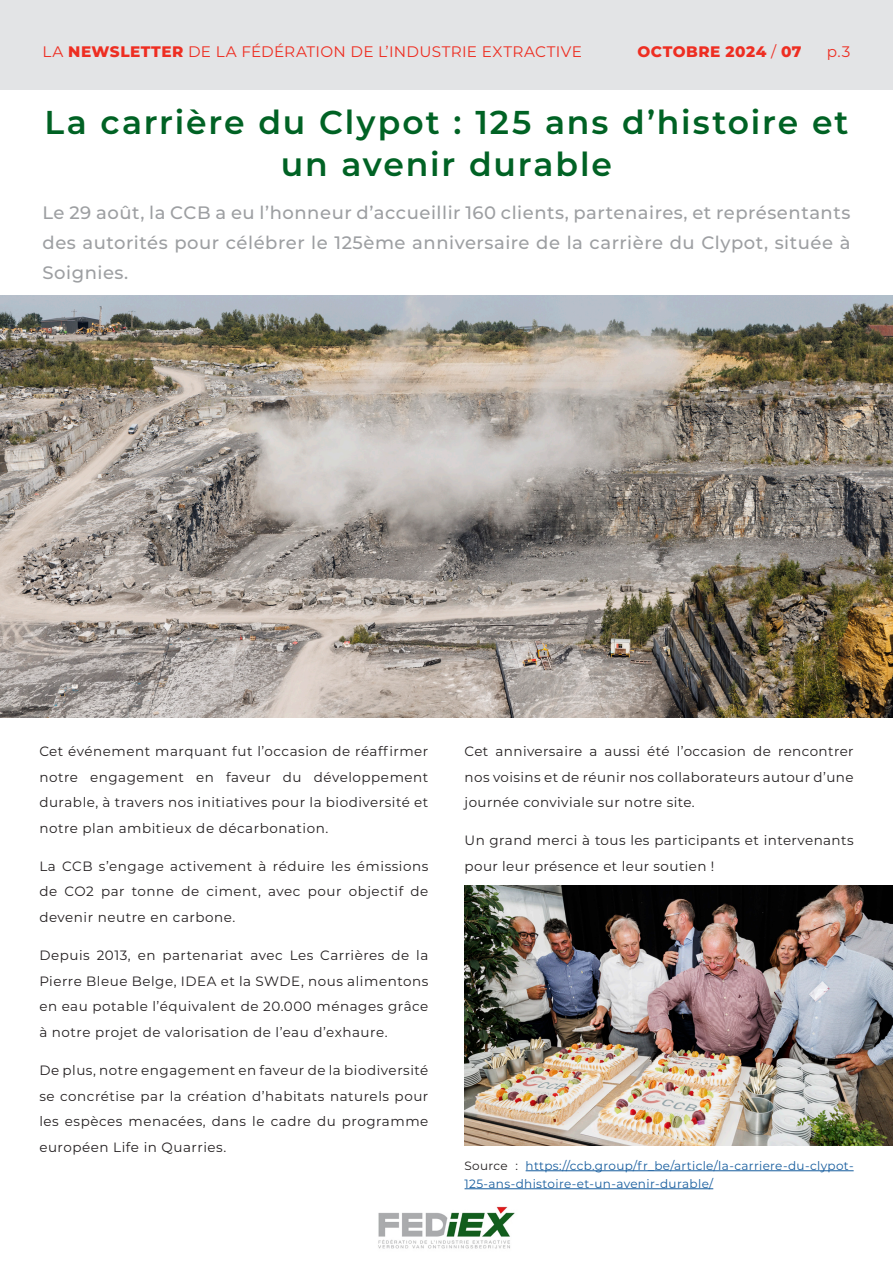
<style>
.page{position:relative;width:893px;height:1263px;background:#fff}
.page>*{position:absolute;margin:0;border:0;box-sizing:border-box;transform-origin:0 0}
.Titre_général_Quad{font:600 33px/42px "Montserrat";letter-spacing:.055em;color:#006224;text-align:center}
.Chapeau_Quad{font:500 18px/30px "Montserrat";letter-spacing:.03em;color:#9d9fa2;text-align:justify}
.t1{font:15.3px "Montserrat";letter-spacing:.02em;color:#ee2e22}
.t2{font:800 15.3px "Montserrat";letter-spacing:.035em;color:#ee2e22}
.t3{font:13.5px/25.5px "Montserrat";letter-spacing:.04em;color:#231f20;text-align:justify}
.t4{font:12px/18px "Montserrat";letter-spacing:.03em;color:#175d9e}
.s1{font-weight:800}
.s2{font-weight:400}
.s3{color:#231f20}
</style>
<div class="page">
<div style="left:0;top:0;width:893px;height:89px;background:#e3e4e6"></div>
<img style="left:0;top:295px;width:893px;height:422px">
<hr style="left:526px;top:1170px;width:328px;height:1px;background:#175d9e">
<hr style="left:465px;top:1188px;width:248px;height:1px;background:#175d9e">
<img style="left:378px;top:1206px;width:137px;height:43px">
<img style="left:465px;top:886px;width:428px;height:260px">
<p class="t1" style="left:43px;top:41px;width:541px">LA <span class="s1">NEWSLETTER</span> DE LA FÉDÉRATION DE L’INDUSTRIE EXTRACTIVE</p>
<p class="t2" style="left:637px;top:41px;width:166px">OCTOBRE 2024 <span class="s2">/</span> 07</p>
<p class="t1" style="left:827px;top:41px;width:25px">p.3</p>
<p class="Titre_général_Quad" style="left:44px;top:100px;width:806px">La carrière du Clypot : 125 ans d’histoire et un avenir durable</p>
<p class="Chapeau_Quad" style="left:43px;top:196px;width:809px">Le 29 août, la CCB a eu l’honneur d’accueillir 160 clients, partenaires, et représentants des autorités pour célébrer le 125ème anniversaire de la carrière du Clypot, située à Soignies.</p>
<p class="t3" style="left:39px;top:738px;width:391px">Cet événement marquant fut l’occasion de réaffirmer notre engagement en faveur du développement durable, à travers nos initiatives pour la biodiversité et notre plan ambitieux de décarbonation.</p>
<p class="t3" style="left:39px;top:853px;width:391px">La CCB s’engage activement à réduire les émissions de CO2 par tonne de ciment, avec pour objectif de devenir neutre en carbone.</p>
<p class="t3" style="left:39px;top:942px;width:391px">Depuis 2013, en partenariat avec Les Carrières de la Pierre Bleue Belge, IDEA et la SWDE, nous alimentons en eau potable l’équivalent de 20.000 ménages grâce à notre projet de valorisation de l’eau d’exhaure.</p>
<p class="t3" style="left:39px;top:1057px;width:391px">De plus, notre engagement en faveur de la biodiversité se concrétise par la création d’habitats naturels pour les espèces menacées, dans le cadre du programme européen Life in Quarries.</p>
<p class="t3" style="left:465px;top:738px;width:391px">Cet anniversaire a aussi été l’occasion de rencontrer nos voisins et de réunir nos collaborateurs autour d’une journée conviviale sur notre site.</p>
<p class="t3" style="left:465px;top:827px;width:391px">Un grand merci à tous les participants et intervenants pour leur présence et leur soutien !</p>
<p class="t4" style="left:465px;top:1156px;width:391px"><span class="s3">Source :</span> https://ccb.group/fr_be/article/la-carriere-du-clypot-<br>125-ans-dhistoire-et-un-avenir-durable/</p>
</div>
